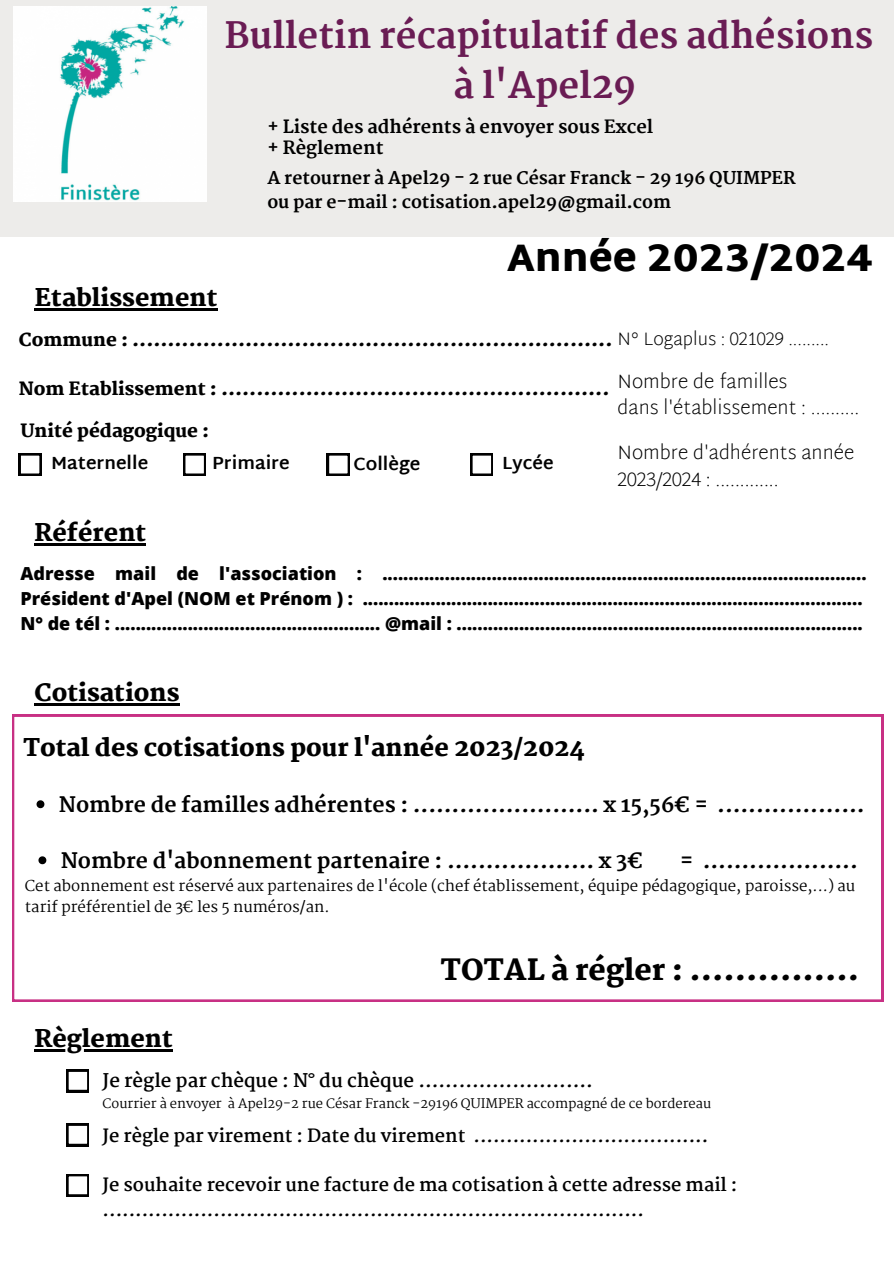
<style>
.page{position:relative;width:894px;height:1264px;background:#fff}
.page>*{position:absolute;margin:0;border:0;box-sizing:border-box;transform-origin:0 0}
.t1{font:900 39.15px "Martel Sans";color:#000}
.t2{font:800 35.7px/49.9px "Martel";color:#6a1c54;text-align:center}
.t3{font:800 28.8px "Martel";color:#000}
.t4{font:800 24px "Martel";color:#000}
.t5{font:800 21px "Martel";color:#000}
.t6{font:200 19.35px/26.8px "Martel Sans";color:#000}
.t7{font:700 18.45px "Martel";color:#000}
.t8{font:800 18px/24.8px "Open Sans";color:#000}
.t9{font:700 18px/24.8px "Martel";color:#000}
.t10{font:800 18px "Martel";color:#000}
.t11{font:800 18px "Martel";color:#000}
.t12{font:700 18px "Martel Sans";color:#000}
.t13{font:800 17.4px "Martel";color:#000}
.t14{font:15px/20.2px "Martel";color:#000}
.t15{font:12.9px "Martel";color:#000}
.s1{font-family:"Martel Sans";font-weight:200}
</style>
<div class="page">
<div style="left:0;top:0;width:893px;height:236px;background:#edecea"></div>
<img style="left:14px;top:7px;width:192px;height:194px">
<svg style="left:12px;top:714px;width:871px;height:287px"></svg>
<svg style="left:66px;top:1069px;width:23px;height:22px"></svg>
<svg style="left:66px;top:1123px;width:23px;height:22px"></svg>
<svg style="left:66px;top:1174px;width:23px;height:22px"></svg>
<svg style="left:183px;top:453px;width:23px;height:23px"></svg>
<svg style="left:19px;top:453px;width:22px;height:23px"></svg>
<svg style="left:327px;top:453px;width:22px;height:23px"></svg>
<svg style="left:470px;top:453px;width:22px;height:23px"></svg>
<svg style="left:37px;top:800px;width:7px;height:8px"></svg>
<svg style="left:38px;top:856px;width:8px;height:8px"></svg>
<hr style="left:34px;top:1049px;width:139px;height:2px;background:#000">
<hr style="left:34px;top:703px;width:145px;height:2px;background:#000">
<hr style="left:34px;top:543px;width:112px;height:2px;background:#000">
<hr style="left:34px;top:308px;width:183px;height:3px;background:#000">
<p class="t4" style="left:34px;top:284px;width:184px">Etablissement</p>
<p class="t2" style="left:224px;top:10px;width:650px">Bulletin récapitulatif des adhésions à l'Apel29</p>
<p class="t11" style="left:267px;top:116px;width:387px">+ Liste des adhérents à envoyer sous Excel</p>
<p class="t11" style="left:267px;top:137px;width:118px">+ Règlement</p>
<p class="t13" style="left:267px;top:168px;width:529px">A retourner à Apel29 - 2 rue César Franck - 29 196 QUIMPER</p>
<p class="t13" style="left:267px;top:191px;width:405px">ou par e-mail : cotisation.apel29@gmail.com</p>
<p class="t1" style="left:507px;top:234px;width:367px">Année 2023/2024</p>
<p class="t10" style="left:19px;top:330px;width:811px">Commune : .................................................................... <span class="s1">N° Logaplus : 021029 .........</span></p>
<p class="t10" style="left:19px;top:378px;width:592px">Nom Etablissement : .......................................................</p>
<p class="t10" style="left:20px;top:420px;width:190px">Unité pédagogique :</p>
<p class="t6" style="left:617px;top:367px;width:171px">Nombre de familles</p>
<p class="t6" style="left:617px;top:394px;width:243px">dans l'établissement : ..........</p>
<p class="t6" style="left:617px;top:439px;width:238px">Nombre d'adhérents année<br>2023/2024 : .............</p>
<p class="t12" style="left:212px;top:452px;width:79px">Primaire</p>
<p class="t12" style="left:353px;top:453px;width:68px">Collège</p>
<p class="t12" style="left:51px;top:452px;width:99px">Maternelle</p>
<p class="t12" style="left:502px;top:452px;width:53px">Lycée</p>
<p class="t4" style="left:34px;top:519px;width:113px">Référent</p>
<p class="t8" style="left:20px;top:561px;width:847px">Adresse mail de l'association : .............................................................................................<br>Président d'Apel (NOM et Prénom ) : ................................................................................................</p>
<p class="t8" style="left:20px;top:610px;width:843px">N° de tél : ................................................... @mail : ..............................................................................</p>
<p class="t4" style="left:34px;top:678px;width:146px">Cotisations</p>
<p class="t4" style="left:23px;top:734px;width:563px">Total des cotisations pour l'année 2023/2024</p>
<p class="t5" style="left:59px;top:792px;width:807px">Nombre de familles adhérentes : ........................ x 15,56€ = ...................</p>
<p class="t5" style="left:61px;top:848px;width:584px">Nombre d'abonnement partenaire : ................... x 3€</p>
<p class="t5" style="left:680px;top:848px;width:179px">= ....................</p>
<p class="t14" style="left:25px;top:876px;width:831px">Cet abonnement est réservé aux partenaires de l'école (chef établissement, équipe pédagogique, paroisse,...) au tarif préférentiel de 3€ les 5 numéros/an.</p>
<p class="t3" style="left:440px;top:952px;width:420px">TOTAL à régler : ...............</p>
<p class="t4" style="left:34px;top:1024px;width:140px">Règlement</p>
<p class="t7" style="left:103px;top:1070px;width:491px">Je règle par chèque : N° du chèque ..........................</p>
<p class="t15" style="left:103px;top:1095px;width:610px">Courrier à envoyer à Apel29-2 rue César Franck -29196 QUIMPER accompagné de ce bordereau</p>
<p class="t9" style="left:103px;top:1123px;width:607px">Je règle par virement : Date du virement ....................................</p>
<p class="t9" style="left:103px;top:1172px;width:636px">Je souhaite recevoir une facture de ma cotisation à cette adresse mail : ...................................................................................</p>
</div>
